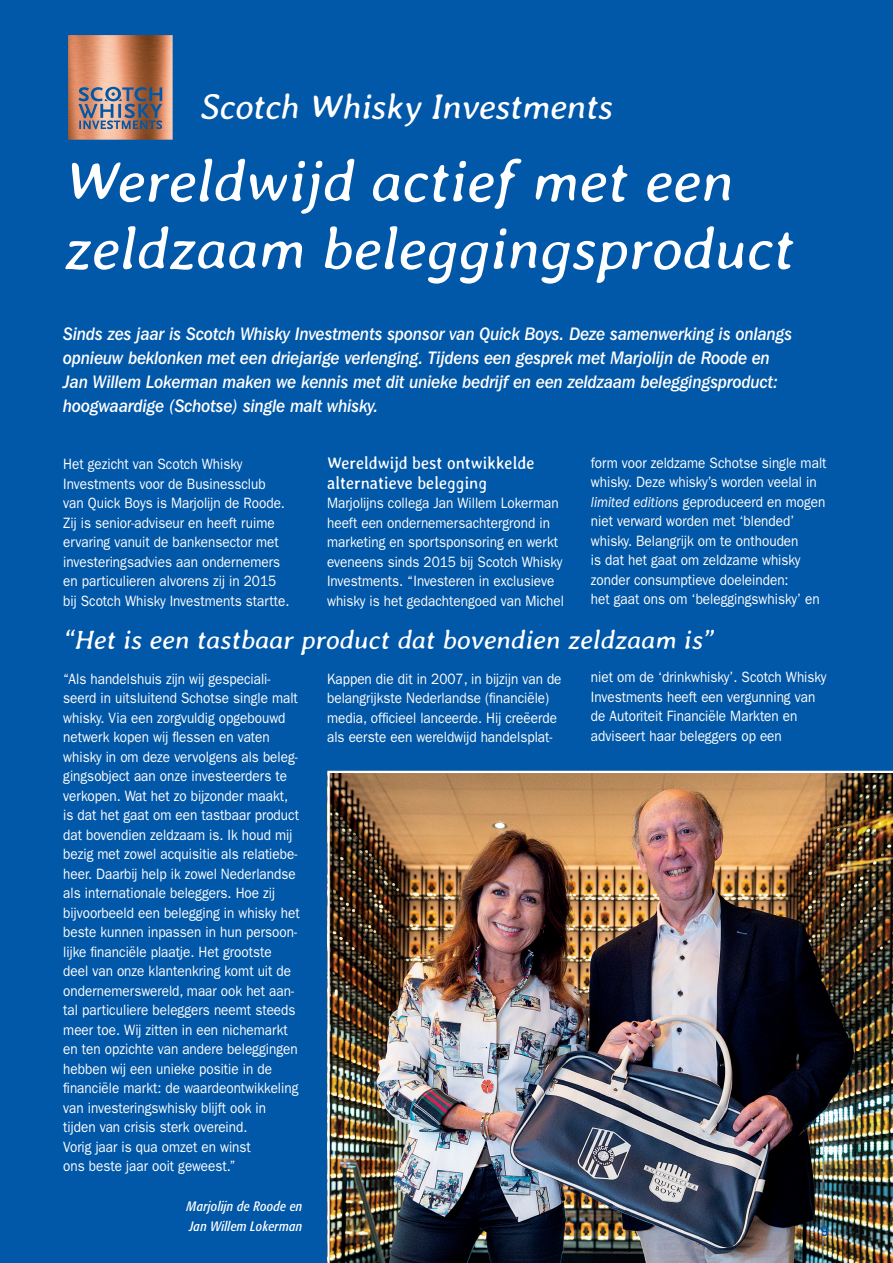
<style>
.page{position:relative;width:893px;height:1263px;background:#0157a8}
.page>*{position:absolute;margin:0;border:0;box-sizing:border-box;transform-origin:0 0}
.Kopregel_groot{font:italic 60px/67.5px "Averia Libre";color:#fff}
.Kopregel_groot-2{font:italic 36px "Averia Libre";letter-spacing:-.01em;color:#fff}
.WIT_GOUD_Quote{font:italic 27px "Averia Libre";color:#fff}
.WIT_Intro{font:18px/24px "Franklin Gothic IT Cby BT Med Ital";color:#fff;scale:.9 1}
.WIT_Tussenkopje{font:18px/19.5px "Averia Libre";color:#fff;scale:.9 1}
.WIT_Basistekst{font:15px/19.5px "Franklin Gothic";color:#fff;scale:.9 1}
.t1{font:500 15px "Franklin Gothic";color:#0157a8}
.Foto_tekst{font:italic condensed 13.5px "Formata";letter-spacing:.02em;color:#fff}
.s1{font-style:italic}
</style>
<div class="page">
<img style="left:327px;top:771px;width:566px;height:492px">
<img style="left:68px;top:35px;width:105px;height:105px">
<p class="Kopregel_groot-2" style="left:200px;top:86px;width:414px">Scotch Whisky Investments</p>
<p class="Kopregel_groot" style="left:64px;top:147px;width:732px">Wereldwijd actief met een zeldzaam beleggingsproduct</p>
<p class="WIT_Intro" style="left:63px;top:321px;width:811px">Sinds zes jaar is Scotch Whisky Investments sponsor van Quick Boys. Deze samenwerking is onlangs opnieuw beklonken met een driejarige verlenging. Tijdens een gesprek met Marjolijn de Roode en Jan Willem Lokerman maken we kennis met dit unieke bedrijf en een zeldzaam beleggingsproduct: hoogwaardige (Schotse) single malt whisky.</p>
<p class="WIT_Basistekst" style="left:63px;top:455px;width:200px">Het gezicht van Scotch Whisky</p>
<p class="WIT_Basistekst" style="left:63px;top:474px;width:227px">Investments voor de Businessclub</p>
<p class="WIT_Basistekst" style="left:63px;top:494px;width:248px">van Quick Boys is Marjolijn de Roode.<br>Zij is senior-adviseur en heeft ruime ervaring vanuit de bankensector met investeringsadvies aan ondernemers</p>
<p class="WIT_Basistekst" style="left:63px;top:572px;width:253px">en particulieren alvorens zij in 2015 bij Scotch Whisky Investments startte.</p>
<p class="WIT_Tussenkopje" style="left:327px;top:453px;width:232px">Wereldwijd best ontwikkelde alternatieve belegging</p>
<p class="WIT_Basistekst" style="left:327px;top:494px;width:265px">Marjolijns collega Jan Willem Lokerman heeft een ondernemersachtergrond in marketing en sportsponsoring en werkt eveneens sinds 2015 bij Scotch Whisky Investments. “Investeren in exclusieve whisky is het gedachtengoed van Michel</p>
<p class="WIT_Basistekst" style="left:591px;top:453px;width:263px">form voor zeldzame Schotse single malt whisky. Deze whisky’s worden veelal in <span class="s1">limited editions</span> geproduceerd en mogen niet verward worden met ‘blended’</p>
<p class="WIT_Basistekst" style="left:591px;top:531px;width:232px">whisky. Belangrijk om te onthouden</p>
<p class="WIT_Basistekst" style="left:591px;top:551px;width:234px">is dat het gaat om zeldzame whisky zonder consumptieve doeleinden:</p>
<p class="WIT_Basistekst" style="left:591px;top:590px;width:256px">het gaat ons om ‘beleggingswhisky’ en</p>
<p class="WIT_GOUD_Quote" style="left:64px;top:624px;width:652px">“Het is een tastbaar product dat bovendien zeldzaam is”</p>
<p class="WIT_Basistekst" style="left:63px;top:669px;width:264px">“Als handelshuis zijn wij gespeciali&shy;seerd in uitsluitend Schotse single malt whisky. Via een zorgvuldig opgebouwd netwerk kopen wij flessen en vaten whisky in om deze vervolgens als beleg&shy;gingsobject aan onze investeerders te verkopen. Wat het zo bijzonder maakt, is dat het gaat om een tastbaar product dat bovendien zeldzaam is. Ik houd mij bezig met zowel acquisitie als relatiebe&shy;heer. Daarbij help ik zowel Nederlandse als internationale beleggers. Hoe zij bijvoorbeeld een belegging in whisky het beste kunnen inpassen in hun persoon&shy;lijke financiële plaatje. Het grootste deel van onze klantenkring komt uit de ondernemerswereld, maar ook het aan&shy;tal particuliere beleggers neemt steeds meer toe. Wij zitten in een nichemarkt en ten opzichte van andere beleggingen hebben wij een unieke positie in de financiële markt: de waardeontwikkeling van investeringswhisky blijft ook in tijden van crisis sterk overeind.</p>
<p class="WIT_Basistekst" style="left:63px;top:1137px;width:210px">Vorig jaar is qua omzet en winst</p>
<p class="WIT_Basistekst" style="left:63px;top:1157px;width:193px">ons beste jaar ooit geweest.”</p>
<p class="WIT_Basistekst" style="left:327px;top:669px;width:262px">Kappen die dit in 2007, in bijzijn van de belangrijkste Nederlandse (financiële) media, officieel lanceerde. Hij creëerde als eerste een wereldwijd handelsplat-</p>
<p class="WIT_Basistekst" style="left:591px;top:668px;width:263px">niet om de ‘drinkwhisky’. Scotch Whisky Investments heeft een vergunning van de Autoriteit Financiële Markten en adviseert haar beleggers op een</p>
<p class="Foto_tekst" style="left:187px;top:1199px;width:117px">Marjolijn de Roode en</p>
<p class="Foto_tekst" style="left:189px;top:1218px;width:115px">Jan Willem Lokerman</p>
<p class="t1" style="left:820px;top:1222px;width:10px">9</p>
</div>
